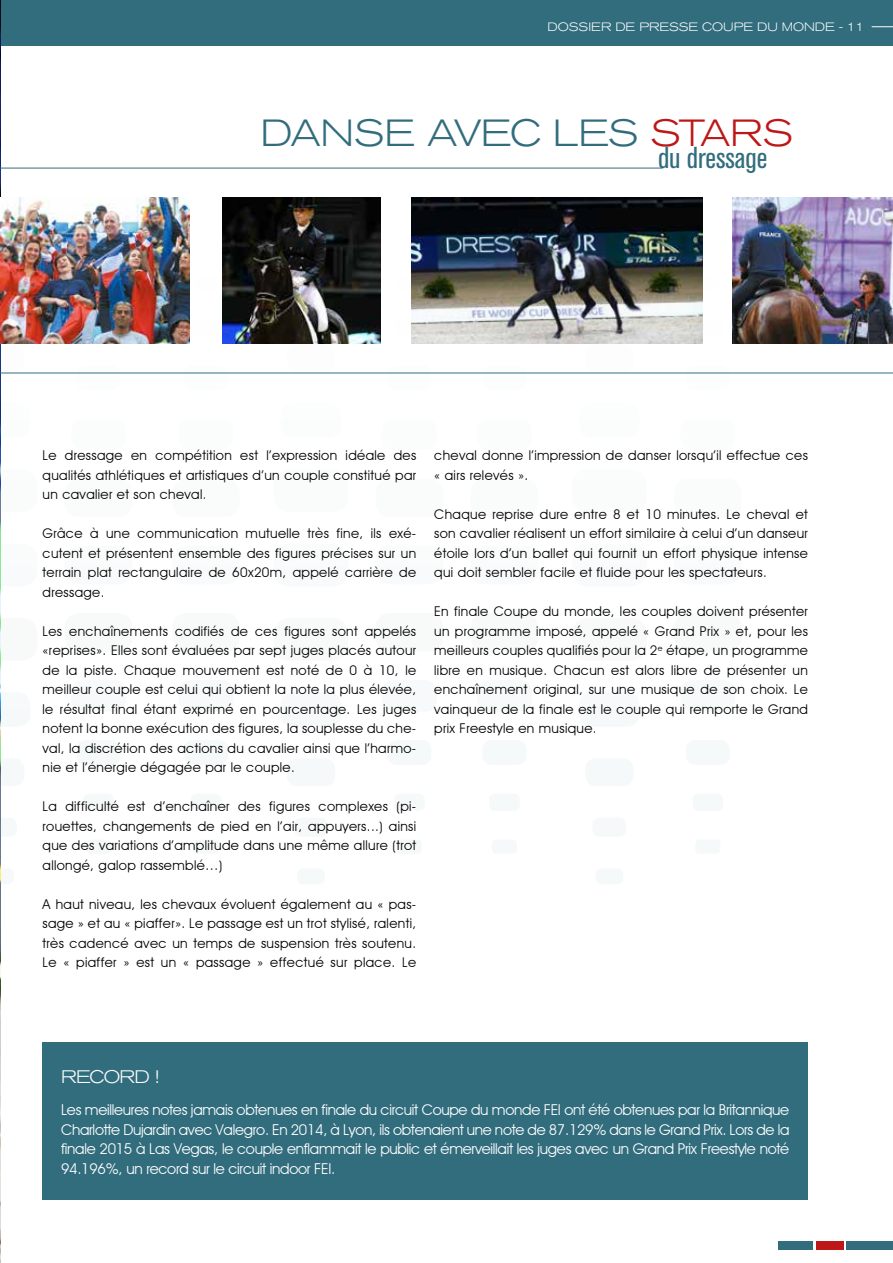
<style>
.page{position:relative;width:893px;height:1263px;background:#fff}
.page>*{position:absolute;margin:0;border:0;box-sizing:border-box;transform-origin:0 0}
.t1{font:300 expanded 37.5px "Akzidenz Grotesk BQ";color:#326d7d}
.t2{font:condensed 30px "Akzidenz Grotesk BQ";color:#326d7d}
.t3{font:300 expanded 18px "Akzidenz Grotesk BQ";letter-spacing:-.04em;color:#fff}
.t4{font:15px/19.5px "Advantage";letter-spacing:-.02em;color:#fff;text-align:justify}
.t5{font:13.5px/19.5px "Advantage";letter-spacing:.025em;color:#000;text-align:justify}
.t6{font:300 expanded 12px "Akzidenz Grotesk BQ";color:#fff}
.s1{color:#be1717}
</style>
<div class="page">
<div style="left:0;top:0;width:893px;height:45px;background:#326d7d"></div>
<div style="left:847px;top:1241px;width:46px;height:8px;background:#326d7d"></div>
<div style="left:816px;top:1241px;width:28px;height:8px;background:#be1717"></div>
<div style="left:779px;top:1241px;width:34px;height:8px;background:#326d7d"></div>
<svg style="left:872px;top:26px;width:21px;height:1px"></svg>
<div style="left:273px;top:469px;width:75px;height:43px;background:#fafcfc;border-radius:16px"></div>
<div style="left:572px;top:469px;width:75px;height:43px;background:#fafcfc;border-radius:16px"></div>
<div style="left:172px;top:478px;width:68px;height:39px;background:#fafcfc;border-radius:14px"></div>
<div style="left:470px;top:478px;width:68px;height:39px;background:#fafcfc;border-radius:14px"></div>
<div style="left:65px;top:478px;width:67px;height:39px;background:#fafcfc;border-radius:14px"></div>
<div style="left:376px;top:478px;width:67px;height:39px;background:#fafcfc;border-radius:14px"></div>
<div style="left:674px;top:478px;width:68px;height:39px;background:#fafcfc;border-radius:14px"></div>
<div style="left:273px;top:544px;width:75px;height:42px;background:#fafbfb;border-radius:16px"></div>
<div style="left:572px;top:544px;width:75px;height:42px;background:#fafbfb;border-radius:16px"></div>
<div style="left:172px;top:546px;width:68px;height:38px;background:#fafbfb;border-radius:14px"></div>
<div style="left:470px;top:546px;width:68px;height:38px;background:#fafbfb;border-radius:14px"></div>
<div style="left:65px;top:546px;width:67px;height:38px;background:#fafbfb;border-radius:14px"></div>
<div style="left:376px;top:546px;width:67px;height:38px;background:#fafbfb;border-radius:14px"></div>
<div style="left:674px;top:546px;width:68px;height:38px;background:#fafbfb;border-radius:14px"></div>
<div style="left:273px;top:618px;width:75px;height:43px;background:#f8fafa;border-radius:16px"></div>
<div style="left:572px;top:618px;width:75px;height:43px;background:#f8fafa;border-radius:16px"></div>
<div style="left:172px;top:613px;width:68px;height:39px;background:#f8fafa;border-radius:14px"></div>
<div style="left:470px;top:613px;width:68px;height:39px;background:#f8fafa;border-radius:14px"></div>
<div style="left:65px;top:613px;width:67px;height:39px;background:#f8fafa;border-radius:14px"></div>
<div style="left:376px;top:613px;width:67px;height:39px;background:#f8fafa;border-radius:14px"></div>
<div style="left:674px;top:613px;width:68px;height:39px;background:#f8fafa;border-radius:14px"></div>
<div style="left:281px;top:692px;width:60px;height:35px;background:#f6f9f9;border-radius:13px"></div>
<div style="left:579px;top:692px;width:61px;height:35px;background:#f6f9f9;border-radius:13px"></div>
<div style="left:179px;top:680px;width:54px;height:31px;background:#f7f9fa;border-radius:12px"></div>
<div style="left:477px;top:680px;width:55px;height:31px;background:#f7f9fa;border-radius:12px"></div>
<div style="left:71px;top:680px;width:55px;height:31px;background:#f7f9fa;border-radius:12px"></div>
<div style="left:382px;top:680px;width:55px;height:31px;background:#f7f9fa;border-radius:12px"></div>
<div style="left:680px;top:680px;width:55px;height:31px;background:#f7f9fa;border-radius:12px"></div>
<div style="left:287px;top:758px;width:48px;height:28px;background:#f6f9f9;border-radius:10px"></div>
<div style="left:585px;top:758px;width:49px;height:28px;background:#f6f9f9;border-radius:10px"></div>
<div style="left:184px;top:740px;width:44px;height:25px;background:#f6f9f9;border-radius:9px"></div>
<div style="left:482px;top:740px;width:44px;height:25px;background:#f6f9f9;border-radius:9px"></div>
<div style="left:77px;top:740px;width:43px;height:25px;background:#f6f9f9;border-radius:9px"></div>
<div style="left:387px;top:740px;width:44px;height:25px;background:#f6f9f9;border-radius:9px"></div>
<div style="left:686px;top:740px;width:44px;height:25px;background:#f6f9f9;border-radius:9px"></div>
<div style="left:294px;top:817px;width:34px;height:20px;background:#f6f9f9;border-radius:8px"></div>
<div style="left:592px;top:817px;width:34px;height:20px;background:#f6f9f9;border-radius:8px"></div>
<div style="left:191px;top:793px;width:30px;height:18px;background:#f6f9f9;border-radius:6px"></div>
<div style="left:489px;top:793px;width:31px;height:18px;background:#f6f9f9;border-radius:6px"></div>
<div style="left:83px;top:793px;width:31px;height:18px;background:#f6f9f9;border-radius:6px"></div>
<div style="left:394px;top:793px;width:31px;height:18px;background:#f6f9f9;border-radius:6px"></div>
<div style="left:692px;top:793px;width:31px;height:18px;background:#f6f9f9;border-radius:6px"></div>
<div style="left:297px;top:868px;width:28px;height:16px;background:#f6f9f9;border-radius:6px"></div>
<div style="left:595px;top:868px;width:28px;height:16px;background:#f6f9f9;border-radius:6px"></div>
<div style="left:193px;top:839px;width:26px;height:15px;background:#f6f9f9;border-radius:5px"></div>
<div style="left:492px;top:839px;width:25px;height:15px;background:#f6f9f9;border-radius:5px"></div>
<div style="left:86px;top:839px;width:25px;height:15px;background:#f6f9f9;border-radius:5px"></div>
<div style="left:397px;top:839px;width:25px;height:15px;background:#f6f9f9;border-radius:5px"></div>
<div style="left:695px;top:839px;width:25px;height:15px;background:#f6f9f9;border-radius:5px"></div>
<div style="left:179px;top:419px;width:54px;height:31px;background:#fbfcfc;border-radius:12px"></div>
<div style="left:477px;top:419px;width:55px;height:31px;background:#fbfcfc;border-radius:12px"></div>
<div style="left:71px;top:419px;width:55px;height:31px;background:#fbfcfc;border-radius:12px"></div>
<div style="left:382px;top:419px;width:55px;height:31px;background:#fbfcfc;border-radius:12px"></div>
<div style="left:680px;top:419px;width:55px;height:31px;background:#fbfcfc;border-radius:12px"></div>
<img style="left:0;top:0;width:1px;height:1263px">
<hr style="left:0;top:168px;width:662px;height:1px;background:#326d7d">
<img style="left:733px;top:197px;width:160px;height:147px">
<img style="left:223px;top:197px;width:157px;height:147px">
<img style="left:411px;top:197px;width:291px;height:147px">
<img style="left:0;top:197px;width:189px;height:147px">
<hr style="left:0;top:373px;width:893px;height:1px;background:#326d7d">
<div style="left:43px;top:1042px;width:765px;height:157px;background:#326d7d"></div>
<p class="t6" style="left:548px;top:20px;width:318px">DOSSIER DE PRESSE COUPE DU MONDE - 11</p>
<h1 class="t1" style="left:260px;top:111px;width:534px">DANSE AVEC LES <span class="s1">STARS</span></h1>
<h2 class="t2" style="left:658px;top:141px;width:111px">du dressage</h2>
<p class="t5" style="left:43px;top:446px;width:375px">Le dressage en compétition est l’expression idéale des qualités athlétiques et artistiques d’un couple constitué par un cavalier et son cheval.</p>
<p class="t5" style="left:43px;top:524px;width:375px">Grâce à une communication mutuelle très fine, ils exé&shy;cutent et présentent ensemble des figures précises sur un terrain plat rectangulaire de 60x20m, appelé carrière de dressage.</p>
<p class="t5" style="left:43px;top:621px;width:375px">Les enchaînements codifiés de ces figures sont appelés «reprises». Elles sont évaluées par sept juges placés autour de la piste. Chaque mouvement est noté de 0 à 10, le meilleur couple est celui qui obtient la note la plus élevée, le résultat final étant exprimé en pourcentage. Les juges notent la bonne exécution des figures, la souplesse du che&shy;val, la discrétion des actions du cavalier ainsi que l’harmo&shy;nie et l’énergie dégagée par le couple.</p>
<p class="t5" style="left:43px;top:797px;width:375px">La difficulté est d’enchaîner des figures complexes (pi&shy;rouettes, changements de pied en l’air, appuyers...) ainsi que des variations d’amplitude dans une même allure (trot allongé, galop rassemblé…)</p>
<p class="t5" style="left:43px;top:894px;width:375px">A haut niveau, les chevaux évoluent également au « pas&shy;sage » et au « piaffer». Le passage est un trot stylisé, ralenti, très cadencé avec un temps de suspension très soutenu.<br>Le « piaffer » est un « passage » effectué sur place. Le</p>
<p class="t5" style="left:434px;top:446px;width:375px">cheval donne l’impression de danser lorsqu’il effectue ces « airs relevés ».</p>
<p class="t5" style="left:434px;top:504px;width:375px">Chaque reprise dure entre 8 et 10 minutes. Le cheval et son cavalier réalisent un effort similaire à celui d’un danseur étoile lors d’un ballet qui fournit un effort physique intense qui doit sembler facile et fluide pour les spectateurs.</p>
<p class="t5" style="left:434px;top:601px;width:375px">En finale Coupe du monde, les couples doivent présenter un programme imposé, appelé « Grand Prix » et, pour les meilleurs couples qualifiés pour la 2<sup>e</sup> étape, un programme libre en musique. Chacun est alors libre de présenter un enchaînement original, sur une musique de son choix. Le vainqueur de la finale est le couple qui remporte le Grand prix Freestyle en musique.</p>
<h3 class="t3" style="left:61px;top:1066px;width:100px">RECORD !</h3>
<p class="t4" style="left:61px;top:1100px;width:730px">Les meilleures notes jamais obtenues en finale du circuit Coupe du monde FEI ont été obtenues par la Britannique Charlotte Dujardin avec Valegro. En 2014, à Lyon, ils obtenaient une note de 87.129% dans le Grand Prix. Lors de la finale 2015 à Las Vegas, le couple enflammait le public et émerveillait les juges avec un Grand Prix Freestyle noté 94.196%, un record sur le circuit indoor FEI.</p>
</div>
